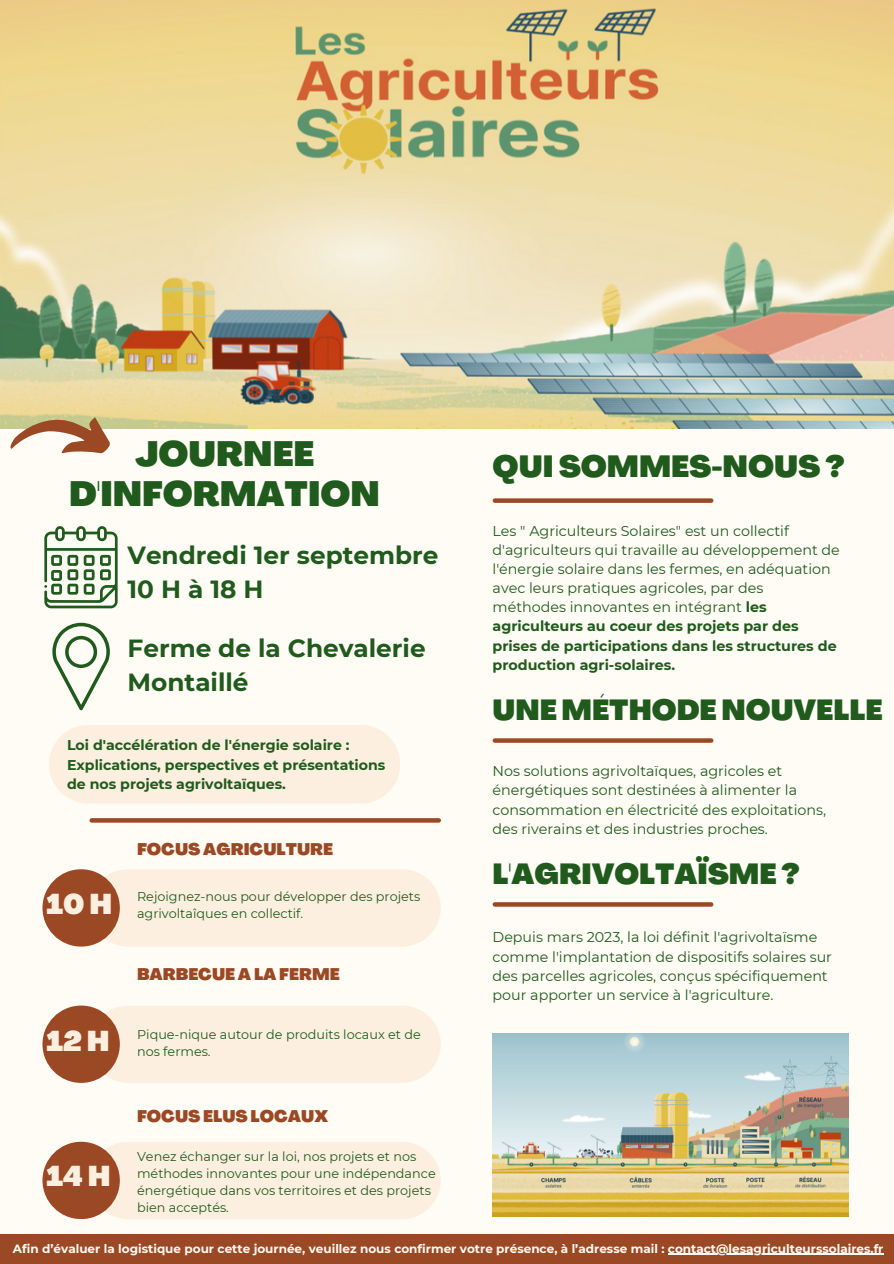
<style>
.page{position:relative;width:894px;height:1264px;background:#fff}
.page>*{position:absolute;margin:0;border:0;box-sizing:border-box;transform-origin:0 0}
.t1{font:900 34.5px/40.5px "Agrandir";color:#205b1d;text-align:center}
.t2{font:900 30px "Agrandir";color:#205b1d}
.t3{font:900 28.5px "Agrandir";color:#205b1d}
.t4{font:900 28.05px "Agrandir";letter-spacing:.085em;color:#fdefdf}
.t5{font:700 24.75px "Montserrat";color:#205b1d}
.t6{font:700 24.75px "Montserrat";letter-spacing:.285em;color:#205b1d}
.t7{font:900 16.5px "Agrandir";color:#9b4824}
.t8{font:14.25px/19.2px "Montserrat";color:#205b1d}
.t9{font:700 14.1px/19.2px "Montserrat";color:#205b1d}
.t10{font:12.75px/17px "Montserrat";color:#205b1d}
.t11{font:700 12px "Montserrat";color:#fffcf5}
.s1{font-weight:700}
</style>
<div class="page">
<div style="left:0;top:0;width:893px;height:1263px;background:#fffcf5"></div>
<img style="left:492px;top:1033px;width:356px;height:183px">
<div style="left:89px;top:869px;width:351px;height:77px;background:#fdefdf"></div>
<div style="left:89px;top:1006px;width:351px;height:76px;background:#fdefdf"></div>
<div style="left:89px;top:1142px;width:351px;height:76px;background:#fdefdf"></div>
<div style="left:42px;top:869px;width:78px;height:77px;background:#9b4824;border-radius:50%"></div>
<div style="left:42px;top:1005px;width:78px;height:77px;background:#9b4824;border-radius:50%"></div>
<div style="left:42px;top:1141px;width:78px;height:77px;background:#9b4824;border-radius:50%"></div>
<svg style="left:92px;top:818px;width:346px;height:4px"></svg>
<div style="left:494px;top:498px;width:217px;height:5px;background:#9b4824"></div>
<svg style="left:494px;top:738px;width:217px;height:4px"></svg>
<img style="left:0;top:0;width:893px;height:428px">
<div style="left:49px;top:724px;width:351px;height:79px;background:#fdefdf;border-radius:39px"></div>
<svg style="left:494px;top:902px;width:217px;height:4px"></svg>
<svg style="left:52px;top:622px;width:58px;height:88px"></svg>
<svg style="left:44px;top:526px;width:74px;height:82px"></svg>
<svg style="left:10px;top:417px;width:100px;height:36px"></svg>
<div style="left:0;top:1233px;width:893px;height:30px;background:#9b4824"></div>
<hr style="left:667px;top:1253px;width:216px;height:1px;background:#fffcf5">
<p class="t1" style="left:69px;top:437px;width:312px">JOURNEE<br>D'INFORMATION</p>
<p class="t5" style="left:127px;top:540px;width:312px">Vendredi 1er septembre</p>
<p class="t6" style="left:127px;top:574px;width:137px">10Hà18H</p>
<p class="t5" style="left:127px;top:633px;width:299px">Ferme de la Chevalerie</p>
<p class="t5" style="left:127px;top:667px;width:122px">Montaillé</p>
<p class="t9" style="left:67px;top:735px;width:320px">Loi d'accélération de l'énergie solaire :<br>Explications, perspectives et présentations de nos projets agrivoltaïques.</p>
<p class="t4" style="left:47px;top:893px;width:67px">10H</p>
<p class="t4" style="left:47px;top:1029px;width:64px">12H</p>
<p class="t4" style="left:47px;top:1164px;width:66px">14H</p>
<p class="t7" style="left:137px;top:842px;width:197px">FOCUS AGRICULTURE</p>
<p class="t10" style="left:137px;top:888px;width:285px">Rejoignez-nous pour développer des projets agrivoltaîques en collectif.</p>
<p class="t7" style="left:137px;top:967px;width:204px">BARBECUE A LA FERME</p>
<p class="t10" style="left:137px;top:1026px;width:285px">Pique-nique autour de produits locaux et de nos fermes.</p>
<p class="t7" style="left:137px;top:1109px;width:192px">FOCUS ELUS LOCAUX</p>
<p class="t10" style="left:137px;top:1148px;width:300px">Venez échanger sur la loi, nos projets et nos méthodes innovantes pour une indépendance énergétique dans vos territoires et des projets bien acceptés.</p>
<p class="t2" style="left:492px;top:454px;width:353px">QUI SOMMES-NOUS ?</p>
<p class="t8" style="left:492px;top:521px;width:349px">Les " Agriculteurs Solaires" est un collectif d'agriculteurs qui travaille au développement de l'énergie solaire dans les fermes, en adéquation avec leurs pratiques agricoles, par des méthodes innovantes en intégrant <span class="s1">les agriculteurs au coeur des projets par des prises de participations dans les structures de production agri-solaires.</span></p>
<p class="t3" style="left:492px;top:699px;width:391px">UNE MÉTHODE NOUVELLE</p>
<p class="t8" style="left:492px;top:761px;width:335px">Nos solutions agrivoltaïques, agricoles et énergétiques sont destinées à alimenter la consommation en électricité des exploitations, des riverains et des industries proches.</p>
<p class="t3" style="left:492px;top:862px;width:308px">L'AGRIVOLTAÏSME ?</p>
<p class="t8" style="left:492px;top:927px;width:341px">Depuis mars 2023, la loi définit l'agrivoltaïsme comme l'implantation de dispositifs solaires sur des parcelles agricoles, conçus spécifiquement pour apporter un service à l'agriculture.</p>
<p class="t11" style="left:13px;top:1240px;width:871px">Afin d’évaluer la logistique pour cette journée, veuillez nous confirmer votre présence, à l’adresse mail : contact@lesagriculteurssolaires.fr</p>
</div>
